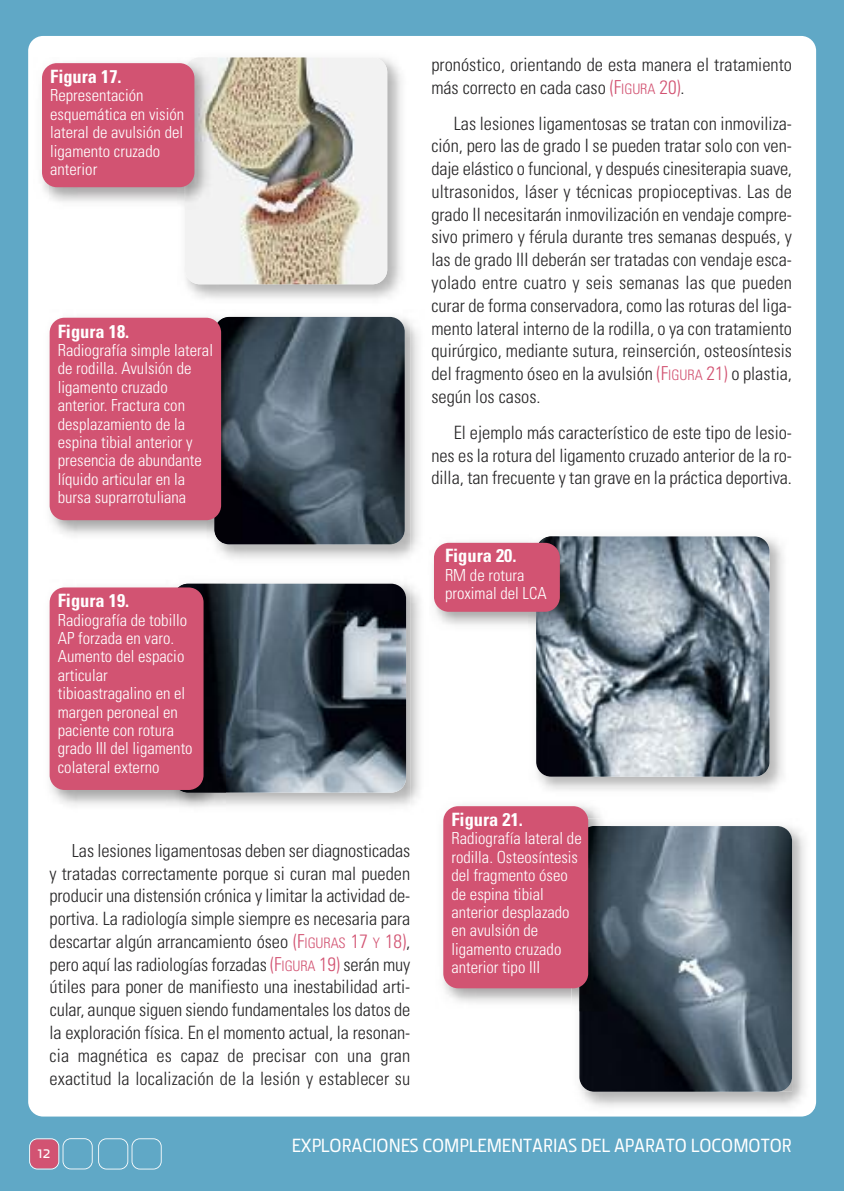
<style>
.page{position:relative;width:844px;height:1191px;background:#fff}
.page>*{position:absolute;margin:0;border:0;box-sizing:border-box;transform-origin:0 0}
.t1{font:500 19.25px "Section";color:#fff}
.t2{font:300 condensed 18.38px/22.8px "Univers LT Std";color:#272627;text-align:justify}
.t3{font:700 condensed 18.38px "Univers LT Std";color:#fff}
.t4{font:500 17.5px "Section";color:#fff}
.t5{font:300 condensed 16.62px/18.4px "Univers LT Std";color:#fff}
.s1{font-size:19.25px;color:#d25372}
.s2{font-size:14.35px;color:#d25372}
</style>
<div class="page">
<div style="left:0;top:0;width:843px;height:1191px;background:#60a8c6"></div>
<div style="left:28px;top:36px;width:787px;height:1080px;background:#fff;border-radius:15px"></div>
<div style="left:63px;top:1138px;width:30px;height:31px;border:2px solid #fff;border-radius:8px"></div>
<div style="left:30px;top:1139px;width:28px;height:29px;background:#d25372;border-radius:7px"></div>
<div style="left:29px;top:1138px;width:30px;height:31px;border:2px solid #fff;border-radius:8px"></div>
<div style="left:98px;top:1138px;width:30px;height:31px;border:2px solid #fff;border-radius:8px"></div>
<div style="left:131px;top:1138px;width:31px;height:31px;border:2px solid #fff;border-radius:8px"></div>
<img style="left:185px;top:58px;width:217px;height:241px">
<img style="left:185px;top:57px;width:202px;height:227px;border-radius:15px">
<img style="left:41px;top:63px;width:144px;height:144px">
<img style="left:185px;top:57px;width:32px;height:153px">
<div style="left:42px;top:63px;width:152px;height:124px;background:#d25372;border-radius:15px"></div>
<img style="left:207px;top:316px;width:212px;height:243px">
<img style="left:214px;top:317px;width:190px;height:227px;border-radius:15px">
<img style="left:49px;top:317px;width:158px;height:219px">
<img style="left:214px;top:317px;width:15px;height:226px">
<div style="left:50px;top:318px;width:171px;height:202px;background:#d25372;border-radius:15px"></div>
<img style="left:226px;top:584px;width:194px;height:222px">
<img style="left:226px;top:583px;width:180px;height:209px">
<img style="left:49px;top:583px;width:177px;height:224px">
<img style="left:175px;top:583px;width:13px;height:209px">
<div style="left:50px;top:587px;width:153px;height:203px;background:#d25372;border-radius:15px"></div>
<img style="left:536px;top:536px;width:248px;height:254px">
<img style="left:536px;top:536px;width:233px;height:240px;border-radius:15px">
<img style="left:536px;top:536px;width:46px;height:98px">
<div style="left:434px;top:543px;width:125px;height:69px;background:#d25372;border-radius:15px"></div>
<img style="left:581px;top:827px;width:233px;height:287px">
<img style="left:579px;top:826px;width:212px;height:265px;border-radius:15px">
<img style="left:443px;top:805px;width:158px;height:198px">
<img style="left:571px;top:818px;width:34px;height:188px">
<img style="left:579px;top:826px;width:31px;height:185px">
<div style="left:443px;top:806px;width:145px;height:182px;background:#d25372;border-radius:15px"></div>
<p class="t3" style="left:50px;top:70px;width:73px">Figura 17.</p>
<p class="t5" style="left:50px;top:88px;width:135px">Representación esquemática en visión lateral de avulsión del ligamento cruzado anterior</p>
<p class="t3" style="left:58px;top:324px;width:73px">Figura 18.</p>
<p class="t5" style="left:58px;top:342px;width:157px">Radiografía simple lateral de rodilla. Avulsión de ligamento cruzado anterior. Fractura con desplazamiento de la espina tibial anterior y presencia de abundante líquido articular en la bursa suprarrotuliana</p>
<p class="t3" style="left:58px;top:594px;width:73px">Figura 19.</p>
<p class="t5" style="left:58px;top:612px;width:136px">Radiografía de tobillo<br>AP forzada en varo.<br>Aumento del espacio articular tibioastragalino en el margen peroneal en paciente con rotura grado III del ligamento colateral externo</p>
<p class="t2" style="left:50px;top:840px;width:362px;text-indent:22px">Las lesiones ligamentosas deben ser diagnosticadas y tratadas correctamente porque si curan mal pueden producir una distensión crónica y limitar la actividad de&shy;portiva. La radiología simple siempre es necesaria para descartar algún arrancamiento óseo <span class="s1">(F</span><span class="s2">IGURAS</span> <span class="s1">17</span> <span class="s2">Y</span> <span class="s1">18)</span>, pero aquí las radiologías forzadas <span class="s1">(F</span><span class="s2">IGURA</span> <span class="s1">19)</span> serán muy útiles para poner de manifiesto una inestabilidad arti&shy;cular, aunque siguen siendo fundamentales los datos de la exploración física. En el momento actual, la resonan&shy;cia magnética es capaz de precisar con una gran exactitud la localización de la lesión y establecer su</p>
<p class="t2" style="left:431px;top:55px;width:362px">pronóstico, orientando de esta manera el tratamiento más correcto en cada caso <span class="s1">(F</span><span class="s2">IGURA</span> <span class="s1">20)</span>.</p>
<p class="t2" style="left:431px;top:113px;width:362px;text-indent:22px">Las lesiones ligamentosas se tratan con inmoviliza&shy;ción, pero las de grado I se pueden tratar solo con ven&shy;daje elástico o funcional, y después cinesiterapia suave, ultrasonidos, láser y técnicas propioceptivas. Las de grado II necesitarán inmovilización en vendaje compre&shy;sivo primero y férula durante tres semanas después, y las de grado III deberán ser tratadas con vendaje esca&shy;yolado entre cuatro y seis semanas las que pueden curar de forma conservadora, como las roturas del liga&shy;mento lateral interno de la rodilla, o ya con tratamiento quirúrgico, mediante sutura, reinserción, osteosíntesis del fragmento óseo en la avulsión <span class="s1">(F</span><span class="s2">IGURA</span> <span class="s1">21)</span> o plastia, según los casos.</p>
<p class="t2" style="left:431px;top:423px;width:362px;text-indent:22px">El ejemplo más característico de este tipo de lesio&shy;nes es la rotura del ligamento cruzado anterior de la ro&shy;dilla, tan frecuente y tan grave en la práctica deportiva.</p>
<p class="t3" style="left:445px;top:549px;width:73px">Figura 20.</p>
<p class="t5" style="left:445px;top:567px;width:103px">RM de rotura proximal del LCA</p>
<p class="t3" style="left:451px;top:812px;width:73px">Figura 21.</p>
<p class="t5" style="left:451px;top:831px;width:132px">Radiografía lateral de rodilla. Osteosíntesis del fragmento óseo de espina tibial anterior desplazado en avulsión de ligamento cruzado anterior tipo III</p>
<p class="t4" style="left:37px;top:1145px;width:15px">12</p>
<p class="t1" style="left:292px;top:1138px;width:501px">EXPLORACIONES COMPLEMENTARIAS DEL APARATO LOCOMOTOR</p>
</div>
